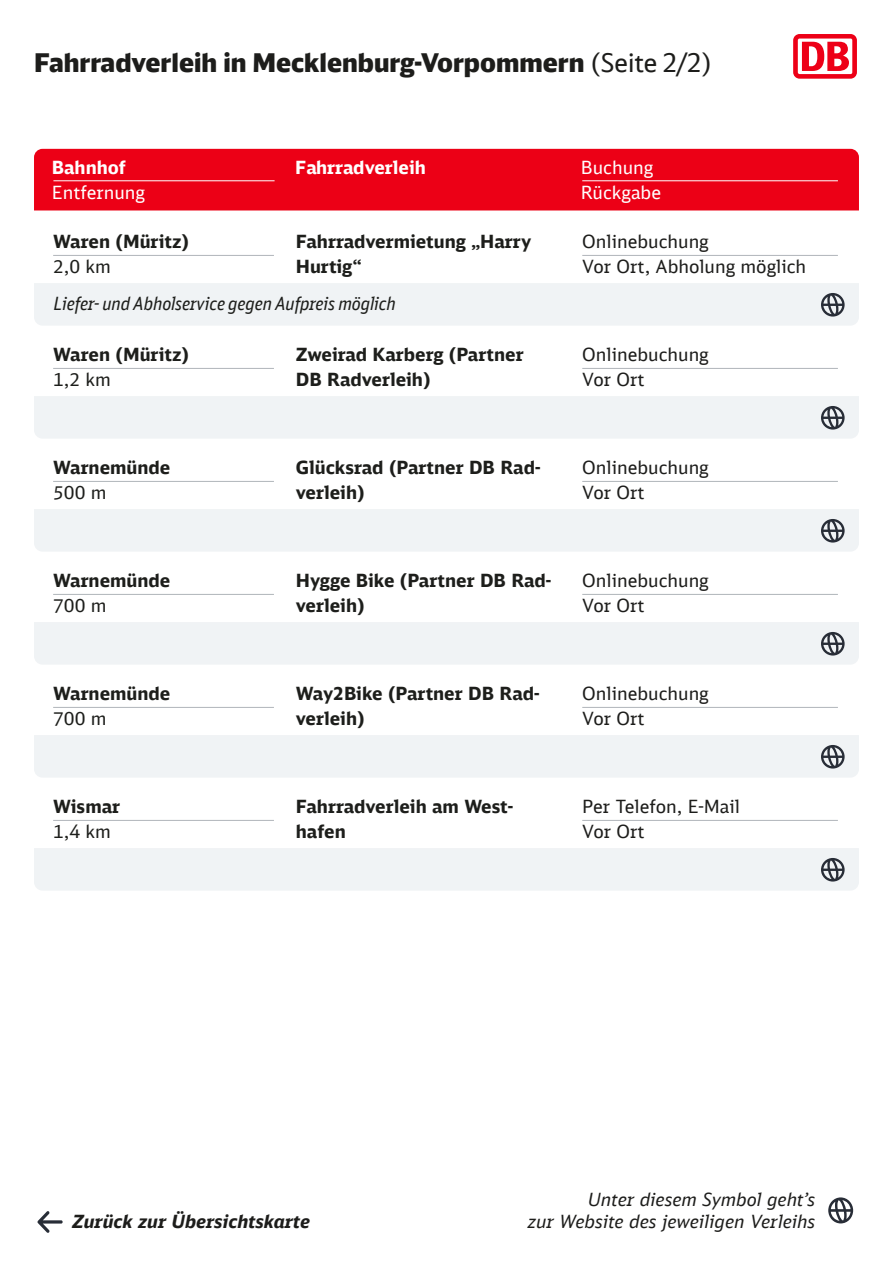
<style>
.page{position:relative;width:893px;height:1263px;background:#fff}
.page>*{position:absolute;margin:0;border:0;box-sizing:border-box;transform-origin:0 0}
.t1{font:900 25.5px "DB Head";color:#1d1d1b}
.t2{font:700 18px/25.5px "DB Sans";color:#1d1e1b}
.t3{font:18px/25.5px "DB Sans";color:#1d1d1b}
.t4{font:italic 18px/22.5px "DB Sans";color:#1d1d1b;text-align:right}
.t5{font:italic 18px "DB Sans Cond";color:#1d1e1b}
.t6{font:18px "DB Sans";color:#1d1e1b}
.t7{font:18px/25.5px "DB Sans";color:#fff}
.t8{font:italic 700 18px "DB Sans";color:#1d1d1b}
.t9{font:700 18px "DB Sans";color:#fff}
.s1{font-weight:400}
</style>
<div class="page">
<svg style="left:793px;top:34px;width:64px;height:45px"></svg>
<svg style="left:798px;top:39px;width:54px;height:35px"></svg>
<svg style="left:802px;top:42px;width:47px;height:29px"></svg>
<svg style="left:37px;top:1211px;width:26px;height:22px"></svg>
<svg style="left:828px;top:1197px;width:25px;height:26px"></svg>
<div style="left:34px;top:149px;width:825px;height:61px;background:#ec0016"></div>
<hr style="left:53px;top:180px;width:222px;height:1px;background:#fff">
<hr style="left:582px;top:180px;width:256px;height:1px;background:#fff">
<hr style="left:53px;top:255px;width:221px;height:1px;background:#b0b5ba">
<hr style="left:582px;top:255px;width:256px;height:1px;background:#b0b5ba">
<div style="left:34px;top:283px;width:825px;height:42px;background:#f0f3f5"></div>
<hr style="left:53px;top:368px;width:221px;height:1px;background:#b0b5ba">
<hr style="left:582px;top:368px;width:256px;height:1px;background:#b0b5ba">
<div style="left:34px;top:396px;width:825px;height:42px;background:#f0f3f5"></div>
<hr style="left:53px;top:481px;width:221px;height:1px;background:#b0b5ba">
<hr style="left:582px;top:481px;width:256px;height:1px;background:#b0b5ba">
<div style="left:34px;top:509px;width:825px;height:42px;background:#f0f3f5"></div>
<hr style="left:53px;top:594px;width:221px;height:1px;background:#b0b5ba">
<hr style="left:582px;top:594px;width:256px;height:1px;background:#b0b5ba">
<div style="left:34px;top:622px;width:825px;height:42px;background:#f0f3f5"></div>
<hr style="left:53px;top:707px;width:221px;height:1px;background:#b0b5ba">
<hr style="left:582px;top:707px;width:256px;height:1px;background:#b0b5ba">
<div style="left:34px;top:735px;width:825px;height:42px;background:#f0f3f5"></div>
<hr style="left:53px;top:820px;width:221px;height:1px;background:#b0b5ba">
<hr style="left:582px;top:820px;width:256px;height:1px;background:#b0b5ba">
<div style="left:34px;top:848px;width:825px;height:42px;background:#f0f3f5"></div>
<h1 class="t1" style="left:34px;top:46px;width:679px">Fahrradverleih in Mecklenburg-Vorpommern <span class="s1">(Seite 2/2)</span></h1>
<p class="t9" style="left:52px;top:156px;width:76px">Bahnhof</p>
<p class="t7" style="left:52px;top:180px;width:95px">Entfernung</p>
<p class="t2" style="left:53px;top:228px;width:137px">Waren (Müritz)</p>
<p class="t6" style="left:53px;top:256px;width:59px">2,0 km</p>
<p class="t9" style="left:295px;top:156px;width:132px">Fahrradverleih</p>
<p class="t7" style="left:581px;top:154px;width:82px">Buchung<br>Rückgabe</p>
<p class="t2" style="left:296px;top:228px;width:237px">Fahrradvermietung „Harry<br>Hurtig“</p>
<p class="t3" style="left:582px;top:228px;width:225px">Onlinebuchung<br>Vor Ort, Abholung möglich</p>
<p class="t5" style="left:54px;top:293px;width:343px">Liefer- und Abholservice gegen Aufpreis möglich</p>
<p class="t2" style="left:53px;top:341px;width:137px">Waren (Müritz)</p>
<p class="t6" style="left:53px;top:369px;width:59px">1,2 km</p>
<p class="t2" style="left:53px;top:454px;width:119px">Warnemünde</p>
<p class="t6" style="left:53px;top:482px;width:55px">500 m</p>
<p class="t2" style="left:53px;top:567px;width:119px">Warnemünde</p>
<p class="t6" style="left:53px;top:595px;width:55px">700 m</p>
<p class="t2" style="left:53px;top:680px;width:119px">Warnemünde</p>
<p class="t6" style="left:53px;top:708px;width:55px">700 m</p>
<p class="t2" style="left:53px;top:793px;width:68px">Wismar</p>
<p class="t6" style="left:53px;top:821px;width:59px">1,4 km</p>
<p class="t2" style="left:296px;top:341px;width:229px">Zweirad Karberg (Partner<br>DB Radverleih)</p>
<p class="t3" style="left:582px;top:341px;width:128px">Onlinebuchung<br>Vor Ort</p>
<p class="t2" style="left:296px;top:454px;width:246px">Glücksrad (Partner DB Rad&shy;verleih)</p>
<p class="t3" style="left:582px;top:454px;width:128px">Onlinebuchung<br>Vor Ort</p>
<p class="t2" style="left:296px;top:567px;width:257px">Hygge Bike (Partner DB Rad&shy;verleih)</p>
<p class="t3" style="left:582px;top:567px;width:128px">Onlinebuchung<br>Vor Ort</p>
<p class="t2" style="left:296px;top:680px;width:245px">Way2Bike (Partner DB Rad&shy;verleih)</p>
<p class="t3" style="left:582px;top:680px;width:128px">Onlinebuchung<br>Vor Ort</p>
<p class="t2" style="left:296px;top:793px;width:219px">Fahrradverleih am West&shy;hafen</p>
<p class="t3" style="left:582px;top:793px;width:159px">Per Telefon, E-Mail<br>Vor Ort</p>
<p class="t8" style="left:72px;top:1210px;width:239px">Zurück zur Übersichtskarte</p>
<p class="t4" style="left:527px;top:1188px;width:289px">Unter diesem Symbol geht’s<br>zur Website des jeweiligen Verleihs</p>
</div>
